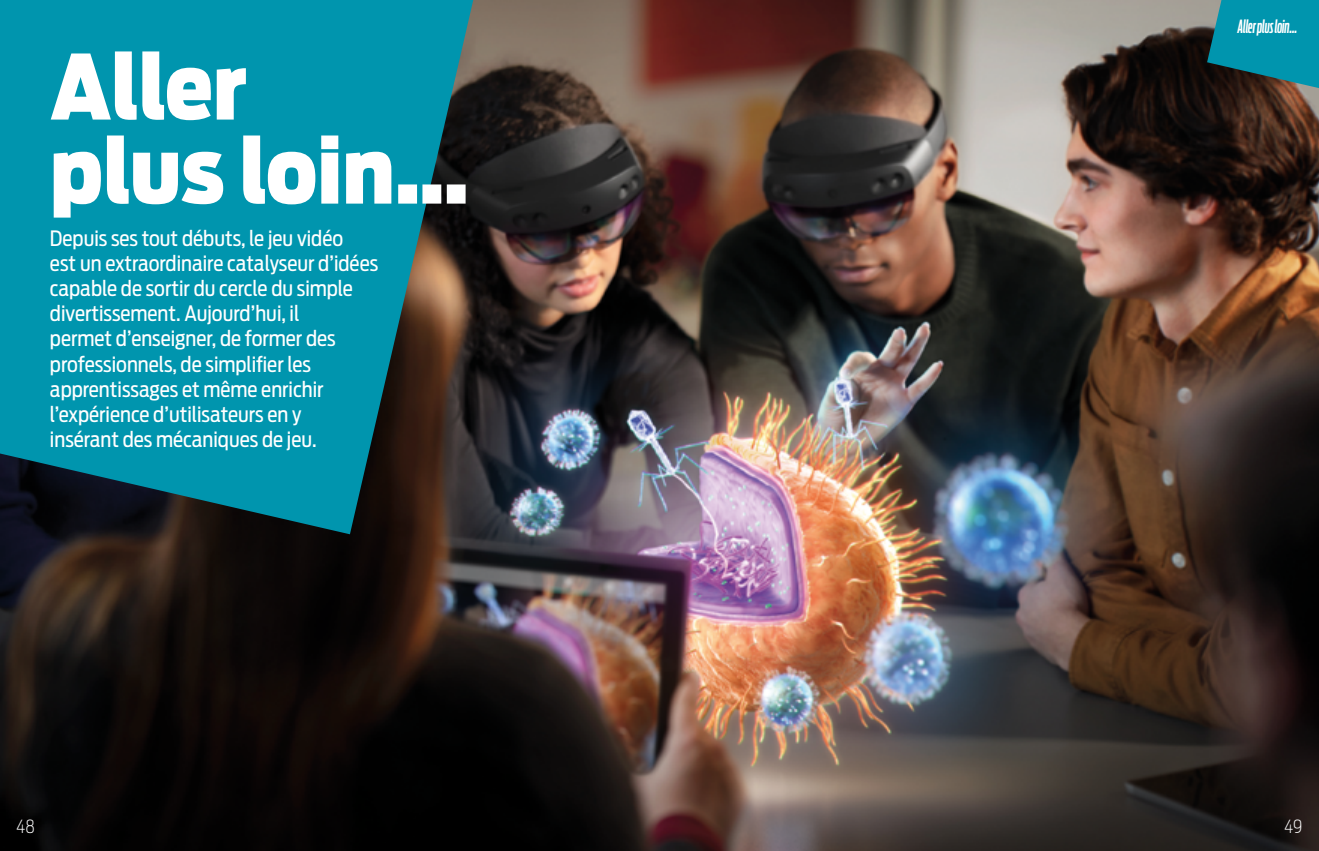
<style>
.page{position:relative;width:1319px;height:851px;background:#fff}
.page>*{position:absolute;margin:0;border:0;box-sizing:border-box;transform-origin:0 0}
.t1{font:900 88.5px/84px "Antenna Cond";letter-spacing:-.005em;color:#fff}
.t2{font:21px/25.2px "Antenna Cond";color:#fff}
.t3{font:italic 500 18px "Antenna Comp";letter-spacing:-.01em;color:#fff}
.t4{font:200 18px "Antenna Cond";color:#fff}
</style>
<div class="page">
<img style="left:0;top:0;width:1318px;height:850px">
<svg style="left:1206px;top:0;width:112px;height:88px;background:#0d8193"></svg>
<svg style="left:0;top:0;width:473px;height:534px;background:#087f93"></svg>
<h1 class="t1" style="left:50px;top:46px;width:420px">Aller<br>plus loin…</h1>
<p class="t2" style="left:50px;top:225px;width:330px">Depuis ses tout débuts, le jeu vidéo<br>est un extraordinaire catalyseur d’idées capable de sortir du cercle du simple divertissement. Aujourd’hui, il<br>permet d’enseigner, de former des professionnels, de simplifier les apprentissages et même enrichir l’expérience d’utilisateurs en y<br>insérant des mécaniques de jeu.</p>
<p class="t4" style="left:16px;top:815px;width:20px">48</p>
<p class="t3" style="left:1237px;top:15px;width:61px">Aller plus loin…</p>
<p class="t4" style="left:1283px;top:815px;width:20px">49</p>
</div>
